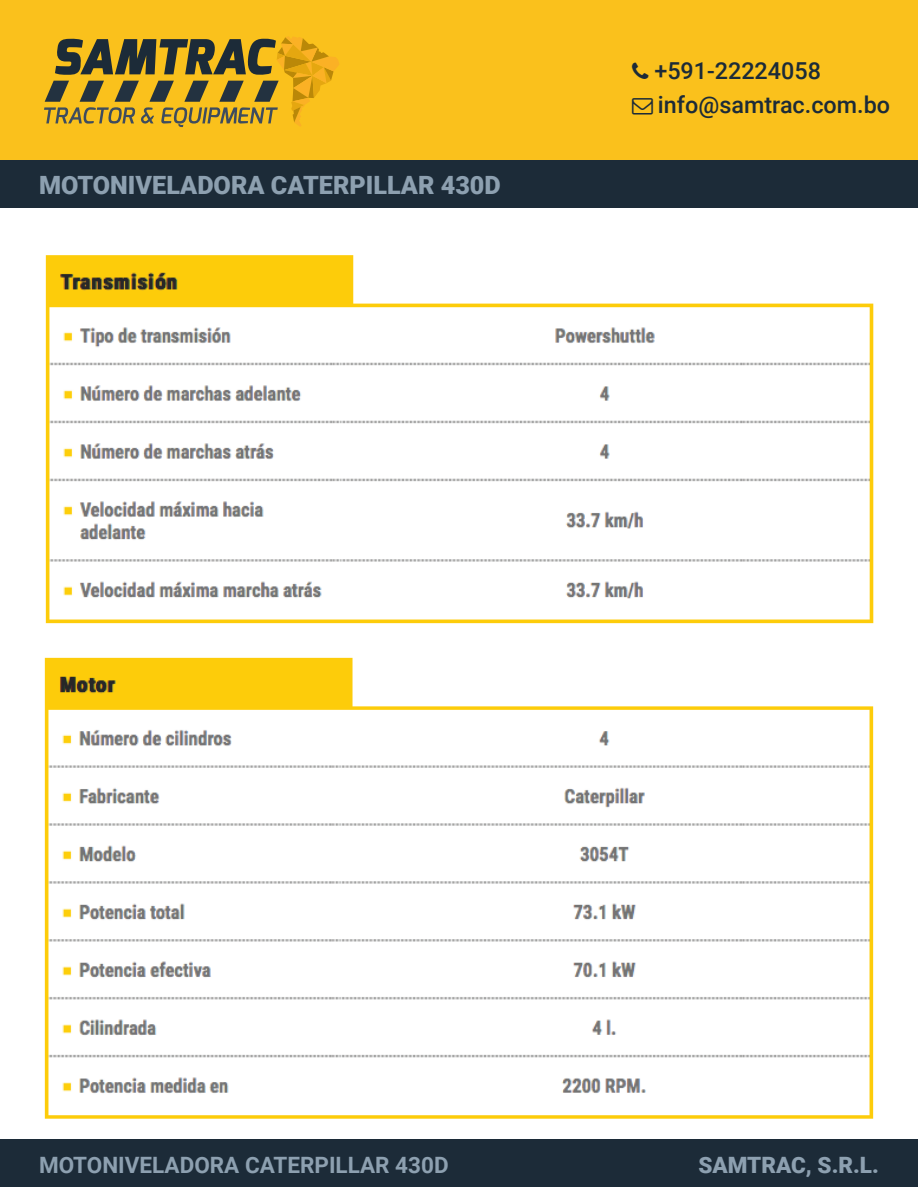
<style>
.page{position:relative;width:918px;height:1188px;background:#fff}
.page>*{position:absolute;margin:0;border:0;box-sizing:border-box;transform-origin:0 0}
.t1{font:900 25.2px "Roboto";color:#8da0b0}
.t2{font:500 23.4px/33.6px "Roboto";color:#1c2b38}
.t3{font:700 22.5px "Roboto";color:#8da0b0}
.t4{font:900 22.5px "Roboto";color:#8da0b0}
</style>
<div class="page">
<img style="left:45px;top:255px;width:829px;height:369px">
<img style="left:44px;top:657px;width:830px;height:462px">
<div style="left:0;top:1139px;width:918px;height:48px;background:#1c2b38"></div>
<div style="left:0;top:0;width:918px;height:160px;background:#fac11c"></div>
<svg style="left:44px;top:36px;width:295px;height:91px"></svg>
<div style="left:0;top:160px;width:918px;height:47px;background:#1c2b38"></div>
<p class="t1" style="left:39px;top:167px;width:463px">MOTONIVELADORA CATERPILLAR 430D</p>
<p class="t2" style="left:654px;top:53px;width:237px">+591-22224058 info@samtrac.com.bo</p>
<p class="t3" style="left:39px;top:1150px;width:411px">MOTONIVELADORA CATERPILLAR 430D</p>
<p class="t4" style="left:698px;top:1150px;width:182px">SAMTRAC, S.R.L.</p>
</div>
